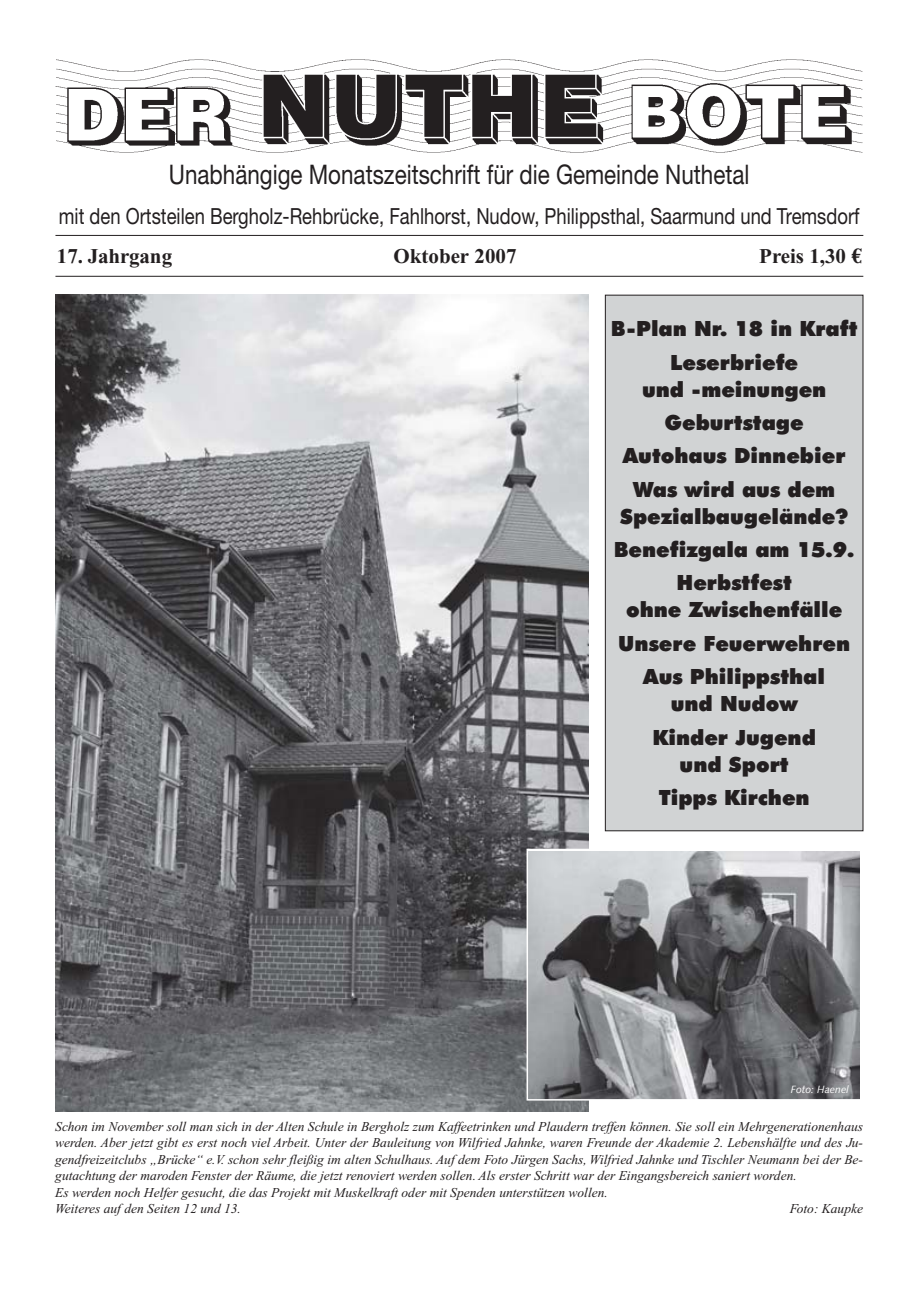
<style>
.page{position:relative;width:918px;height:1289px;background:#fff}
.page>*{position:absolute;margin:0;border:0;box-sizing:border-box;transform-origin:0 0}
.t1{font:27px "Helvetica Neue";color:#231f20;scale:.83 1}
.t2{font:22.2px "Helvetica Neue";color:#231f20;scale:.83 1}
.t3{font:900 21px/33.5px "Futura BT";color:#231f20;text-align:center}
.t4{font:700 21px "Times New Roman";color:#231f20}
.t5{font:italic 13.5px/16.5px "Times New Roman";color:#231f20}
.t6{font:italic 10.5px "Syntax";color:#fff}
.s1{font-family:"Euro Serif"}
</style>
<div class="page">
<hr style="left:55px;top:235px;width:808px;height:1px;background:#231f20">
<hr style="left:55px;top:276px;width:808px;height:1px;background:#231f20">
<div style="left:605px;top:295px;width:258px;height:535px;background:#d1d3d4"></div>
<div style="left:605px;top:295px;width:258px;height:536px;border:1px solid #231f20"></div>
<img style="left:55px;top:59px;width:808px;height:94px">
<img style="left:55px;top:295px;width:533px;height:816px">
<img style="left:530px;top:851px;width:330px;height:246px">
<div style="left:527px;top:848px;width:336px;height:252px;border:2px solid #fff"></div>
<h1 class="t1" style="left:169px;top:165px;width:701px">Unabhängige Monatszeitschrift für die Gemeinde Nuthetal</h1>
<h2 class="t2" style="left:59px;top:208px;width:966px">mit den Ortsteilen Bergholz-Rehbrücke, Fahlhorst, Nudow, Philippsthal, Saarmund und Tremsdorf</h2>
<h3 class="t4" style="left:57px;top:248px;width:117px">17. Jahrgang</h3>
<h3 class="t4" style="left:394px;top:248px;width:125px">Oktober 2007</h3>
<h3 class="t4" style="left:759px;top:248px;width:104px">Preis 1,30 <span class="s1">€</span></h3>
<h3 class="t3" style="left:611px;top:314px;width:248px">B-Plan Nr. 18 in Kraft<br>Leserbriefe</h3>
<h3 class="t3" style="left:623px;top:374px;width:224px">und -meinungen<br>Geburtstage<br>Autohaus Dinnebier<br>Was wird aus dem</h3>
<h3 class="t3" style="left:614px;top:501px;width:242px">Spezialbaugelände?<br>Benefizgala am 15.9.<br>Herbstfest</h3>
<h3 class="t3" style="left:618px;top:595px;width:234px">ohne Zwischenfälle<br>Unsere Feuerwehren<br>Aus Philippsthal</h3>
<h3 class="t3" style="left:652px;top:689px;width:165px">und Nudow<br>Kinder Jugend</h3>
<h3 class="t3" style="left:659px;top:749px;width:152px">und Sport<br>Tipps Kirchen</h3>
<p class="t6" style="left:791px;top:1084px;width:60px">Foto: Haenel</p>
<p class="t5" style="left:55px;top:1119px;width:809px">Schon im November soll man sich in der Alten Schule in Bergholz zum Kaffeetrinken und Plaudern treffen können. Sie soll ein Mehrgenerationenhaus werden. Aber jetzt gibt es erst noch viel Arbeit. Unter der Bauleitung von Wilfried Jahnke, waren Freunde der Akademie 2. Lebenshälfte und des Ju&shy;gendfreizeitclubs „Brücke“ e.V. schon sehr fleißig im alten Schulhaus. Auf dem Foto Jürgen Sachs, Wilfried Jahnke und Tischler Neumann bei der Be&shy;gutachtung der maroden Fenster der Räume, die jetzt renoviert werden sollen. Als erster Schritt war der Eingangsbereich saniert worden.<br>Es werden noch Helfer gesucht, die das Projekt mit Muskelkraft oder mit Spenden unterstützen wollen.<br>Weiteres auf den Seiten 12 und 13.</p>
<p class="t5" style="left:790px;top:1201px;width:75px">Foto: Kaupke</p>
</div>
